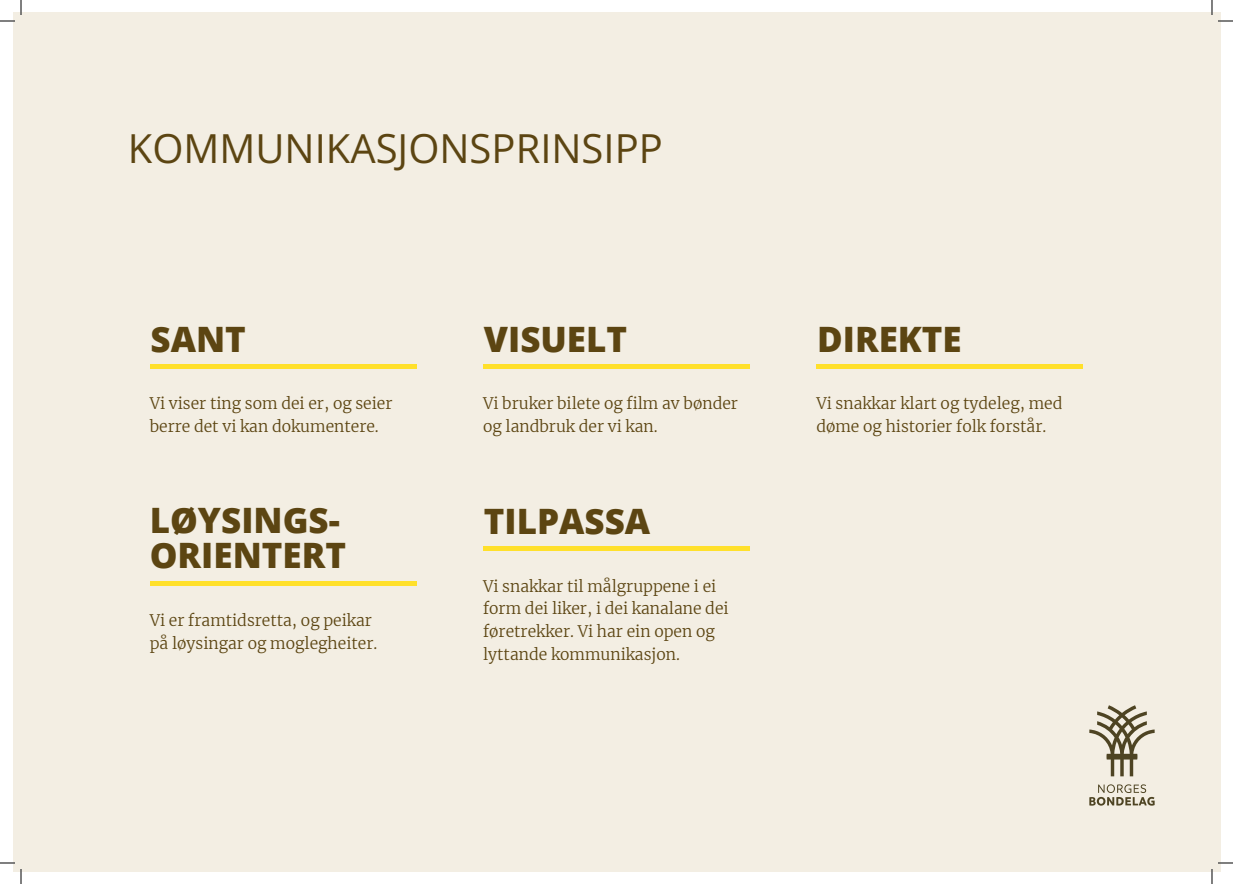
<style>
.page{position:relative;width:1233px;height:884px;background:#fff}
.page>*{position:absolute;margin:0;border:0;box-sizing:border-box;transform-origin:0 0}
.t1{font:40px "Open Sans";color:#5c4512}
.t2{font:800 35px/35px "Open Sans";color:#5c4512}
.t3{font:300 15.7px/22.7px "Merriweather";color:#5c4512}
</style>
<div class="page">
<div style="left:12px;top:12px;width:1208px;height:859px;background:#f3eee3"></div>
<div style="left:150px;top:364px;width:266px;height:5px;background:#ffe02b"></div>
<div style="left:816px;top:364px;width:267px;height:5px;background:#ffe02b"></div>
<hr style="left:150px;top:581px;width:266px;height:4px;background:#ffe02b">
<div style="left:483px;top:364px;width:267px;height:5px;background:#ffe02b"></div>
<div style="left:483px;top:546px;width:267px;height:5px;background:#ffe02b"></div>
<svg style="left:1089px;top:705px;width:65px;height:71px"></svg>
<svg style="left:1089px;top:784px;width:65px;height:22px"></svg>
<svg style="left:1218px;top:20px;width:15px;height:2px"></svg>
<svg style="left:1218px;top:862px;width:15px;height:2px"></svg>
<svg style="left:0;top:0;width:22px;height:22px"></svg>
<svg style="left:0;top:862px;width:22px;height:22px"></svg>
<svg style="left:1211px;top:0;width:1px;height:15px"></svg>
<svg style="left:1211px;top:869px;width:1px;height:15px"></svg>
<h1 class="t1" style="left:128px;top:121px;width:536px">KOMMUNIKASJONSPRINSIPP</h1>
<h2 class="t2" style="left:151px;top:320px;width:97px">SANT</h2>
<h2 class="t2" style="left:484px;top:320px;width:145px">VISUELT</h2>
<p class="t3" style="left:150px;top:392px;width:244px">Vi viser ting som dei er, og seier berre det vi kan dokumentere.</p>
<p class="t3" style="left:483px;top:392px;width:256px">Vi bruker bilete og film av bønder og landbruk der vi kan.</p>
<h2 class="t2" style="left:150px;top:501px;width:198px">LØYSINGS-<br>ORIENTERT</h2>
<h2 class="t2" style="left:484px;top:502px;width:168px">TILPASSA</h2>
<p class="t3" style="left:150px;top:608px;width:229px">Vi er framtidsretta, og peikar på løysingar og moglegheiter.</p>
<p class="t3" style="left:483px;top:574px;width:247px">Vi snakkar til målgruppene i ei form dei liker, i dei kanalane dei føretrekker. Vi har ein open og lyttande kommunikasjon.</p>
<h2 class="t2" style="left:817px;top:320px;width:146px">DIREKTE</h2>
<p class="t3" style="left:816px;top:392px;width:248px">Vi snakkar klart og tydeleg, med døme og historier folk forstår.</p>
</div>
